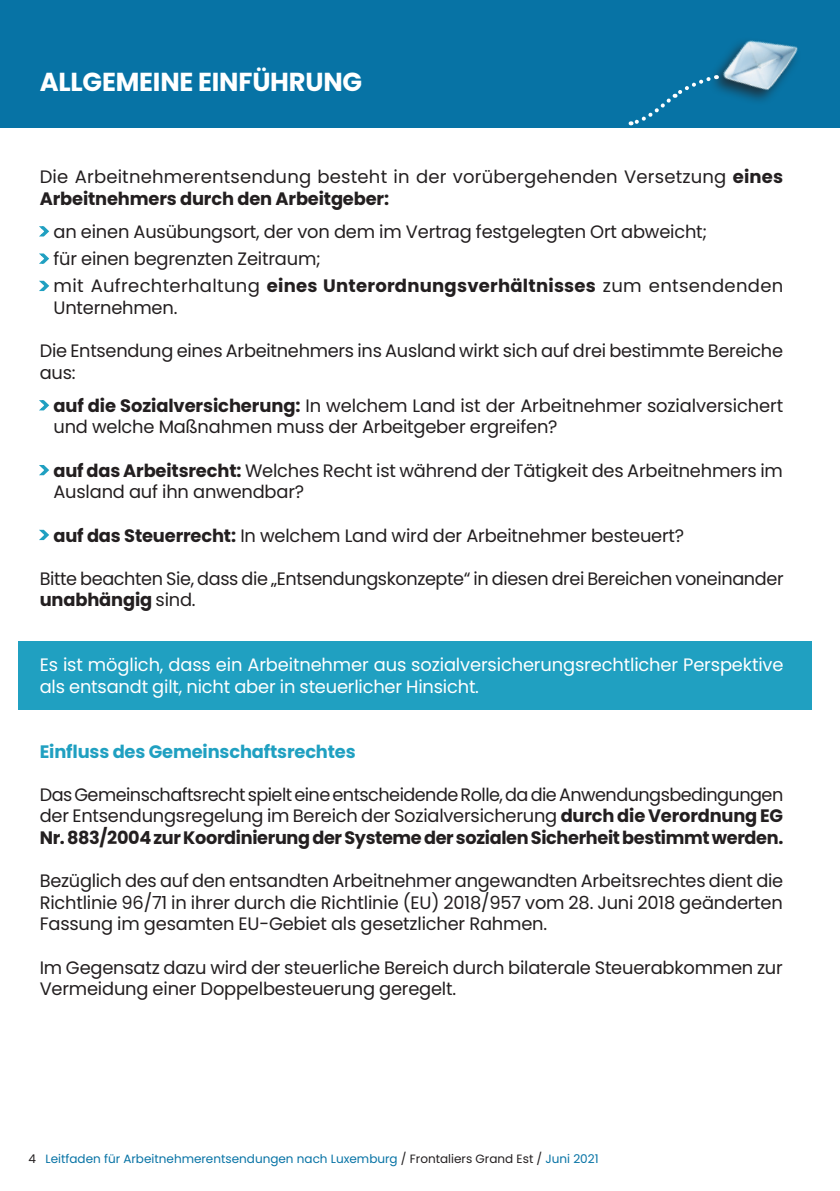
<style>
.page{position:relative;width:840px;height:1191px;background:#fff}
.page>*{position:absolute;margin:0;border:0;box-sizing:border-box;transform-origin:0 0}
.t1{font:700 26px "Poppins";letter-spacing:-.01em;color:#fff}
.t2{font:18px/21.6px "Poppins";letter-spacing:-.01em;color:#231f20}
.t3{font:18px/21.6px "Poppins";letter-spacing:-.01em;color:#fff}
.t4{font:18px/21.6px "Poppins";letter-spacing:.01em;color:#231f20}
.t5{font:700 18px "Poppins";letter-spacing:-.01em;color:#20a0c1}
.t6{font:12px "Poppins";color:#0773a5}
.s1{font-weight:700}
.s2{color:#20a0c1}
.s3{color:#231f20}
</style>
<div class="page">
<div style="left:0;top:0;width:839px;height:127px;background:#0773a5"></div>
<div style="left:18px;top:641px;width:793px;height:69px;background:#20a0c1"></div>
<div style="left:707px;top:37px;width:94px;height:69px;background:#231f20;opacity:.75"></div>
<img style="left:718px;top:37px;width:83px;height:69px">
<svg style="left:629px;top:74px;width:87px;height:52px"></svg>
<h1 class="t1" style="left:40px;top:67px;width:324px">ALLGEMEINE EINFÜHRUNG</h1>
<p class="t4" style="left:40px;top:166px;width:744px">Die Arbeitnehmerentsendung besteht in der vorübergehenden Versetzung <span class="s1">eines<br>Arbeitnehmers durch den Arbeitgeber:</span></p>
<p class="t2" style="left:40px;top:218px;width:744px;line-height:27.2px"><span class="s2">&gt;</span> an einen Ausübungsort, der von dem im Vertrag festgelegten Ort abweicht;<br><span class="s2">&gt;</span> für einen begrenzten Zeitraum;<br><span class="s2">&gt;</span> mit Aufrechterhaltung <span class="s1">eines Unterordnungsverhältnisses</span> zum entsendenden</p>
<p class="t2" style="left:53px;top:297px;width:125px">Unternehmen.</p>
<p class="t2" style="left:40px;top:340px;width:744px">Die Entsendung eines Arbeitnehmers ins Ausland wirkt sich auf drei bestimmte Bereiche aus:</p>
<p class="t2" style="left:53px;top:395px;width:730px;text-indent:-14px"><span class="s2">&gt;</span> <span class="s1">auf die Sozialversicherung:</span> In welchem Land ist der Arbeitnehmer sozialversichert und welche Maßnahmen muss der Arbeitgeber ergreifen?</p>
<p class="t2" style="left:53px;top:460px;width:730px;text-indent:-14px"><span class="s2">&gt;</span> <span class="s1">auf das Arbeitsrecht:</span> Welches Recht ist während der Tätigkeit des Arbeitnehmers im<br>Ausland auf ihn anwendbar?</p>
<p class="t2" style="left:40px;top:524px;width:645px"><span class="s2">&gt;</span> <span class="s1">auf das Steuerrecht:</span> In welchem Land wird der Arbeitnehmer besteuert?</p>
<p class="t2" style="left:40px;top:568px;width:745px">Bitte beachten Sie, dass die „Entsendungskonzepte“ in diesen drei Bereichen voneinander <span class="s1">unabhängig</span> sind.</p>
<p class="t3" style="left:40px;top:654px;width:745px">Es ist möglich, dass ein Arbeitnehmer aus sozialversicherungsrechtlicher Perspektive als entsandt gilt, nicht aber in steuerlicher Hinsicht.</p>
<p class="t5" style="left:40px;top:741px;width:317px">Einfluss des Gemeinschaftsrechtes</p>
<p class="t2" style="left:40px;top:784px;width:744px;text-align:justify">Das Gemeinschaftsrecht spielt eine entscheidende Rolle, da die Anwendungsbedingungen der Entsendungsregelung im Bereich der Sozialversicherung <span class="s1">durch die Verordnung EG Nr. 883/2004 zur Koordinierung der Systeme der sozialen Sicherheit bestimmt werden.</span></p>
<p class="t2" style="left:40px;top:870px;width:744px;text-align:justify">Bezüglich des auf den entsandten Arbeitnehmer angewandten Arbeitsrechtes dient die Richtlinie 96/71 in ihrer durch die Richtlinie (EU) 2018/957 vom 28. Juni 2018 geänderten Fassung im gesamten EU-Gebiet als gesetzlicher Rahmen.</p>
<p class="t2" style="left:40px;top:956px;width:744px">Im Gegensatz dazu wird der steuerliche Bereich durch bilaterale Steuerabkommen zur<br>Vermeidung einer Doppelbesteuerung geregelt.</p>
<p class="t6" style="left:28px;top:1151px;width:571px"><span class="s3">4</span> Leitfaden für Arbeitnehmerentsendungen nach Luxemburg <span class="s3">/ Frontaliers Grand Est /</span> Juni 2021</p>
</div>
